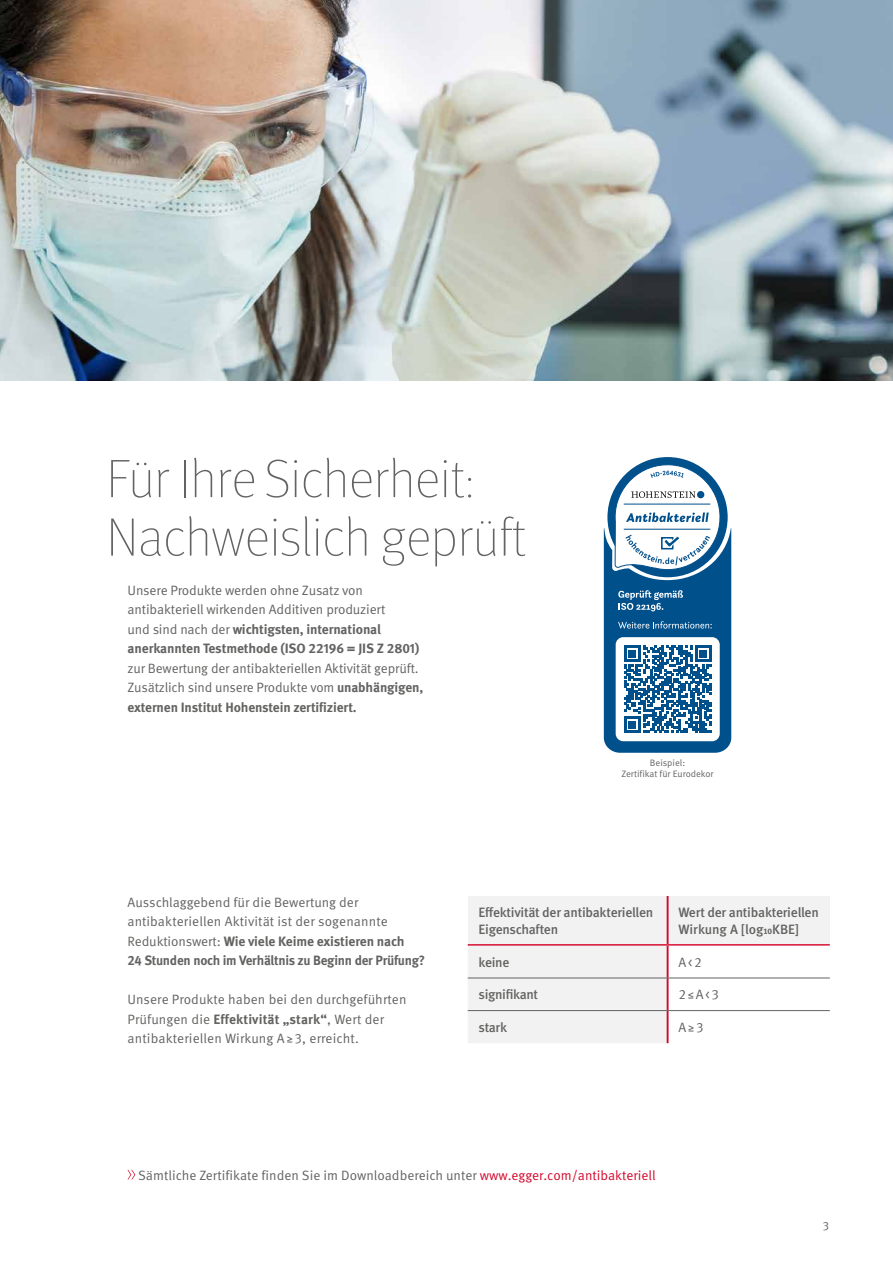
<style>
.page{position:relative;width:893px;height:1263px;background:#fff}
.page>*{position:absolute;margin:0;border:0;box-sizing:border-box;transform-origin:0 0}
.t1{font:100 54px/58.5px "Meta Pro";letter-spacing:-.005em;color:#636362}
.t2{font:13.5px/19.5px "Meta Pro";color:#636362}
.t3{font:500 13.5px/16.2px "Meta Pro";letter-spacing:-.02em;color:#636362}
.t4{font:12px "Meta Pro";color:#636362}
.t5{font:9.3px/11.1px "Meta Pro";color:#636362;text-align:center}
.s1{font-weight:700}
.s2{color:#d4082c}
</style>
<div class="page">
<div style="left:468px;top:896px;width:200px;height:49px;background:#f2f2f2"></div>
<div style="left:668px;top:896px;width:162px;height:49px;background:#f2f2f2"></div>
<svg style="left:468px;top:945px;width:362px;height:98px"></svg>
<hr style="left:667px;top:945px;width:2px;height:33px;background:#d4082c">
<hr style="left:667px;top:978px;width:2px;height:32px;background:#d4082c">
<hr style="left:667px;top:1011px;width:2px;height:32px;background:#d4082c">
<hr style="left:667px;top:896px;width:2px;height:48px;background:#d4082c">
<hr style="left:468px;top:944px;width:200px;height:1px;background:#d4082c">
<hr style="left:668px;top:944px;width:162px;height:1px;background:#d4082c">
<hr style="left:468px;top:978px;width:200px;height:1px;background:#636362">
<hr style="left:668px;top:978px;width:162px;height:1px;background:#636362">
<hr style="left:468px;top:1010px;width:200px;height:1px;background:#636362">
<hr style="left:668px;top:1010px;width:162px;height:1px;background:#636362">
<svg style="left:604px;top:463px;width:127px;height:290px"></svg>
<svg style="left:128px;top:1170px;width:7px;height:10px"></svg>
<img style="left:0;top:0;width:893px;height:380px">
<h1 class="t1" style="left:106px;top:447px;width:422px">Für Ihre Sicherheit:<br>Nachweislich geprüft</h1>
<p class="t2" style="left:128px;top:580px;width:293px">Unsere Produkte werden ohne Zusatz von antibakteriell wirkenden Additiven produziert<br>und sind nach der <span class="s1">wichtigsten, international anerkannten Testmethode (ISO 22196 = JIS Z 2801)</span></p>
<p class="t2" style="left:128px;top:658px;width:297px">zur Bewertung der antibakteriellen Aktivität geprüft.<br>Zusätzlich sind unsere Produkte vom <span class="s1">unabhängigen, externen Institut Hohenstein zertifiziert.</span></p>
<p class="t2" style="left:128px;top:892px;width:299px">Ausschlaggebend für die Bewertung der antibakteriellen Aktivität ist der sogenannte Reduktionswert: <span class="s1">Wie viele Keime existieren nach<br>24 Stunden noch im Verhältnis zu Beginn der Prüfung?</span></p>
<p class="t2" style="left:128px;top:990px;width:280px">Unsere Produkte haben bei den durchgeführten<br>Prüfungen die <span class="s1">Effektivität „stark“</span>, Wert der antibakteriellen Wirkung A≥3, erreicht.</p>
<p class="t5" style="left:622px;top:757px;width:94px">Beispiel:<br>Zertifikat für Eurodekor</p>
<p class="t3" style="left:479px;top:905px;width:176px">Effektivität der antibakteriellen<br>Eigenschaften</p>
<p class="t3" style="left:678px;top:905px;width:142px">Wert der antibakteriellen<br>Wirkung A [log10KBE]</p>
<p class="t3" style="left:479px;top:954px;width:32px">keine</p>
<p class="t2" style="left:678px;top:952px;width:25px">A&lt;2</p>
<p class="t3" style="left:479px;top:987px;width:61px">signifikant</p>
<p class="t2" style="left:678px;top:985px;width:42px">2≤A&lt;3</p>
<p class="t3" style="left:479px;top:1019px;width:30px">stark</p>
<p class="t2" style="left:678px;top:1018px;width:27px">A≥3</p>
<p class="t2" style="left:138px;top:1165px;width:519px">Sämtliche Zertifikate finden Sie im Downloadbereich unter <span class="s2">www.egger.com/antibakteriell</span></p>
<p class="t4" style="left:823px;top:1218px;width:8px">3</p>
</div>
